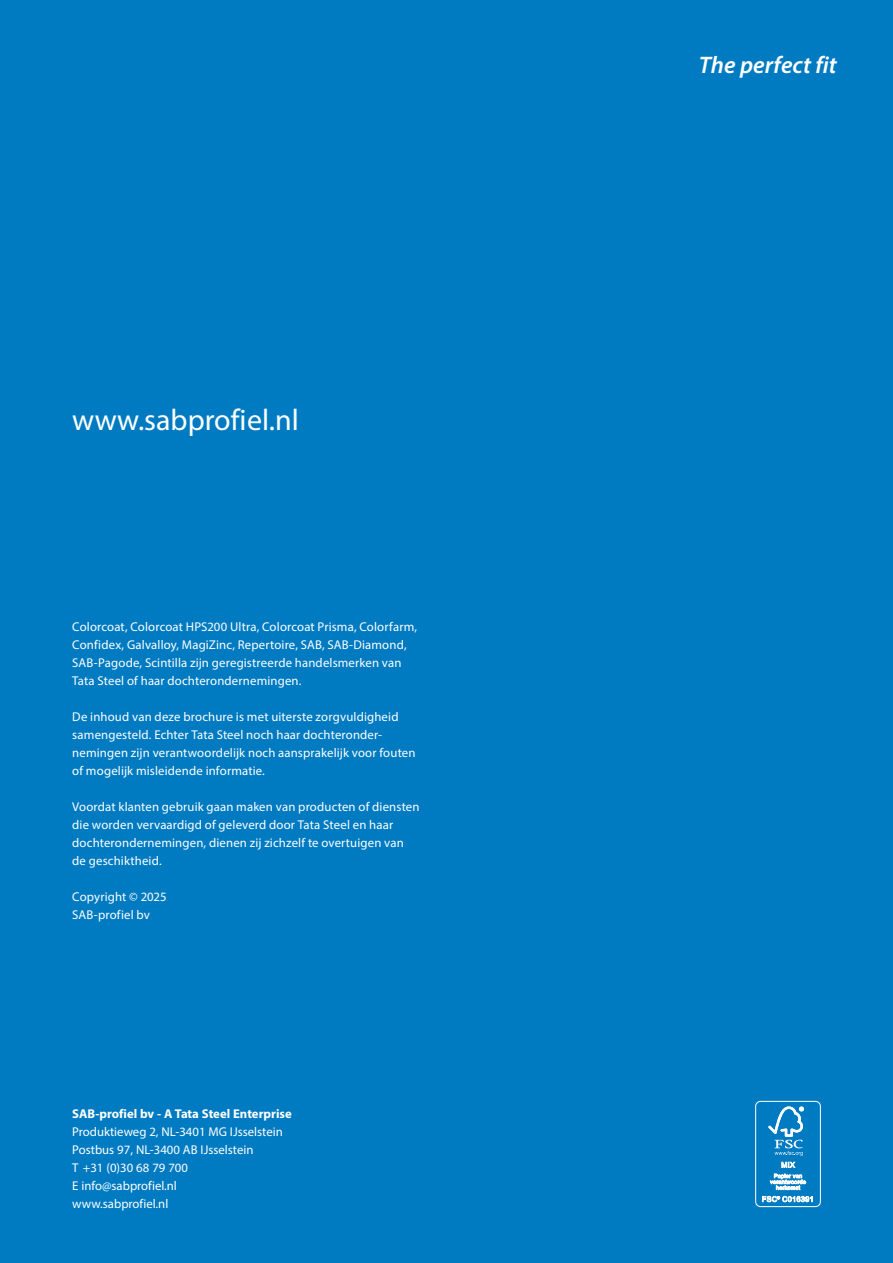
<style>
.page{position:relative;width:893px;height:1263px;background:#007bc2}
.page>*{position:absolute;margin:0;border:0;box-sizing:border-box;transform-origin:0 0}
.t1{font:30px "Myriad Pro";color:#fff}
.t2{font:italic 600 24px "Myriad Pro";color:#fff}
.t3{font:12.75px/18px "Myriad Pro";letter-spacing:.01em;color:#fff}
.t4{font:700 12.75px "Myriad Pro";color:#fff}
</style>
<div class="page">
<div style="left:755px;top:1101px;width:66px;height:106px;border:1px solid #fff;border-radius:5px"></div>
<svg style="left:768px;top:1106px;width:36px;height:62px"></svg>
<svg style="left:770px;top:1174px;width:36px;height:16px"></svg>
<svg style="left:762px;top:1196px;width:51px;height:6px"></svg>
<h1 class="t1" style="left:72px;top:401px;width:228px">www.sabprofiel.nl</h1>
<p class="t3" style="left:72px;top:618px;width:346px">Colorcoat, Colorcoat HPS200 Ultra, Colorcoat Prisma, Colorfarm, Confidex, Galvalloy, MagiZinc, Repertoire, SAB, SAB-Diamond, SAB-Pagode, Scintilla zijn geregistreerde handelsmerken van Tata Steel of haar dochterondernemingen.</p>
<p class="t3" style="left:72px;top:708px;width:345px">De inhoud van deze brochure is met uiterste zorgvuldigheid samengesteld. Echter Tata Steel noch haar dochteronder&shy;nemingen zijn verantwoordelijk noch aansprakelijk voor fouten of mogelijk misleidende informatie.</p>
<p class="t3" style="left:72px;top:798px;width:349px">Voordat klanten gebruik gaan maken van producten of diensten die worden vervaardigd of geleverd door Tata Steel en haar dochterondernemingen, dienen zij zichzelf te overtuigen van de geschiktheid.</p>
<p class="t3" style="left:72px;top:888px;width:96px">Copyright © 2025<br>SAB-profiel bv</p>
<p class="t4" style="left:72px;top:1105px;width:221px">SAB-profiel bv - A Tata Steel Enterprise</p>
<p class="t3" style="left:72px;top:1122px;width:212px">Produktieweg 2, NL-3401 MG IJsselstein<br>Postbus 97, NL-3400 AB IJsselstein<br>T +31 (0)30 68 79 700<br>E info@sabprofiel.nl<br>www.sabprofiel.nl</p>
<h2 class="t2" style="left:699px;top:50px;width:139px">The perfect fit</h2>
</div>
